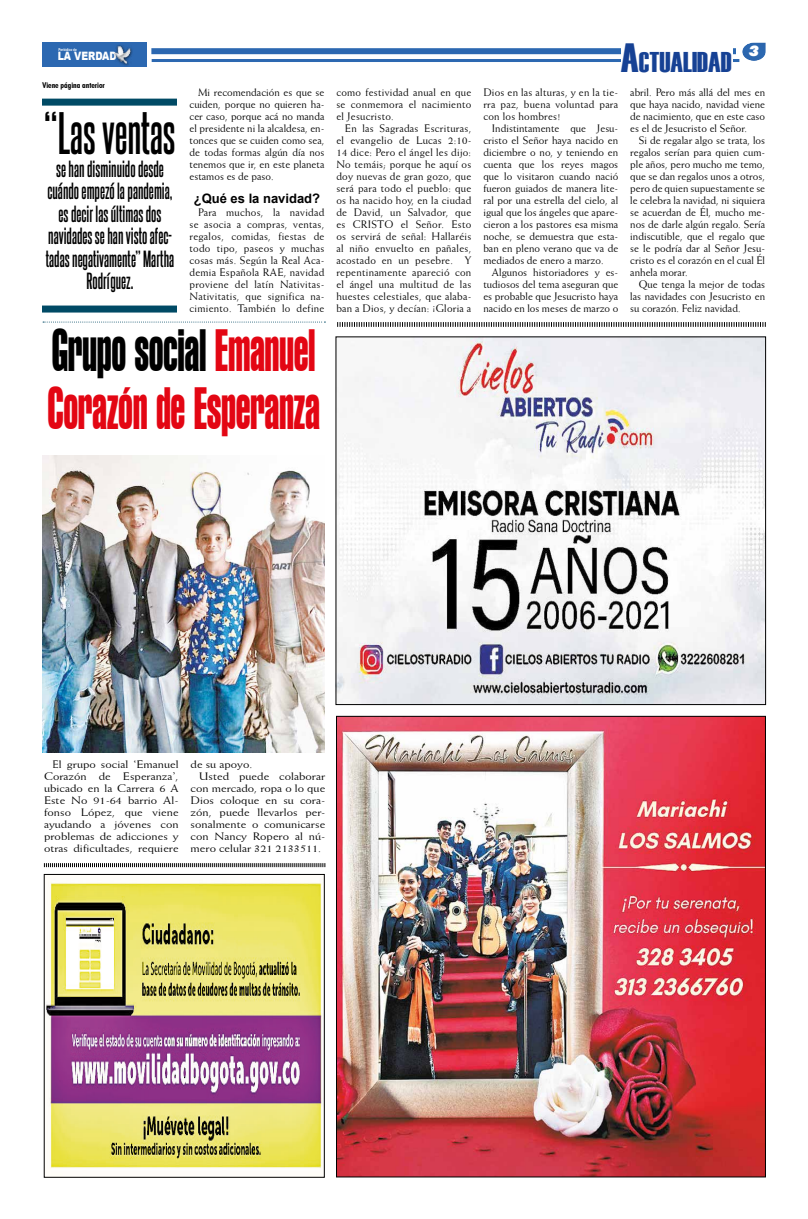
<style>
.page{position:relative;width:808px;height:1219px;background:#fff}
.page>*{position:absolute;margin:0;border:0;box-sizing:border-box;transform-origin:0 0}
.t1{font:58.1px/58.1px "Swiss 911 BT Extra Compressed";letter-spacing:-.01em;color:#e30613;scale:.76 1}
.t2{font:700 51.6px "Steelfish Rg";letter-spacing:-.005em;color:#000;scale:.89 1}
.t3{font:28.5px "Haettenschweiler";color:#164194}
.t4{font:700 20.2px/22.4px "Steelfish Rg";color:#000;text-align:center;scale:.89 1}
.t5{font:italic 900 15px "Futura BT";color:#fff}
.t6{font:700 13px "Arial";color:#000}
.t7{font:11.6px "Arial MT Black";color:#fff;scale:.8 1}
.t8{font:11px/12px "Weiss BT";color:#000;text-align:justify}
.t9{font:11px "Weiss BT";color:#000;scale:1.14 1}
.t10{font:700 condensed 8px "Futura BT";color:#000}
.t11{font:700 3.9px "Arial";color:#fff;scale:.79 1}
.s1{color:#000}
.s2{font-size:40.8px}
</style>
<div class="page">
<div style="left:741px;top:42px;width:25px;height:21px;background:#000;opacity:.5"></div>
<div style="left:151px;top:48px;width:585px;height:6px;background:#2c68b1"></div>
<hr style="left:152px;top:59px;width:587px;height:3px;background:#2c68b1">
<div style="left:43px;top:43px;width:104px;height:24px;background:#2c68b1"></div>
<div style="left:113px;top:44px;width:21px;height:23px;background:#000;opacity:.75"></div>
<img style="left:114px;top:46px;width:18px;height:18px">
<div style="left:42px;top:99px;width:135px;height:7px;background:#004a65"></div>
<div style="left:42px;top:306px;width:135px;height:7px;background:#004a65"></div>
<div style="left:621px;top:37px;width:112px;height:39px;background:#fff"></div>
<svg style="left:44px;top:863px;width:281px;height:4px"></svg>
<svg style="left:337px;top:322px;width:429px;height:5px"></svg>
<img style="left:46px;top:882px;width:276px;height:287px">
<img style="left:337px;top:338px;width:427px;height:365px">
<div style="left:335px;top:336px;width:431px;height:369px;border:1px solid #000"></div>
<img style="left:43px;top:455px;width:281px;height:297px">
<img style="left:338px;top:718px;width:426px;height:457px">
<svg style="left:43px;top:322px;width:282px;height:1px"></svg>
<p class="t11" style="left:58px;top:47px;width:25px">Periódico de</p>
<p class="t7" style="left:58px;top:49px;width:75px">LA VERDAD</p>
<p class="t10" style="left:43px;top:81px;width:64px">Viene página anterior</p>
<p class="t8" style="left:189px;top:86px;width:136px;text-indent:9px">Mi recomendación es que se cuiden, porque no quieren ha&shy;cer caso, porque acá no manda el presidente ni la alcaldesa, en&shy;tonces que se cuiden como sea, de todas formas algún día nos tenemos que ir, en este planeta estamos es de paso.</p>
<p class="t6" style="left:194px;top:189px;width:128px">¿Qué es la navidad?</p>
<p class="t8" style="left:189px;top:206px;width:136px;text-indent:9px">Para muchos, la navidad se asocia a compras, ventas, regalos, comidas, fiestas de todo tipo, paseos y muchas cosas más. Según la Real Aca&shy;demia Española RAE, navidad proviene del latín Nativitas-Nativitatis, que significa na&shy;cimiento. También lo define</p>
<h2 class="t2" style="left:44px;top:96px;width:149px">“Las ventas</h2>
<h3 class="t4" style="left:46px;top:156px;width:146px">se han disminuido desde cuándo empezó la pandemia, es decir las últimas dos navidades se han visto afec&shy;tadas negativamente” Martha<br>Rodríguez.</h3>
<h1 class="t1" style="left:48px;top:322px;width:360px"><span class="s1">Grupo social</span> Emanuel<br>Corazón de Esperanza</h1>
<p class="t8" style="left:336px;top:86px;width:136px">como festividad anual en que se conmemora el nacimiento el Jesucristo.</p>
<p class="t8" style="left:336px;top:122px;width:136px;text-indent:9px">En las Sagradas Escrituras, el evangelio de Lucas 2:10- 14 dice: Pero el ángel les dijo:<br>No temáis; porque he aquí os doy nuevas de gran gozo, que será para todo el pueblo: que os ha nacido hoy, en la ciudad de David, un Salvador, que es CRISTO el Señor. Esto os servirá de señal: Hallaréis al niño envuelto en pañales, acostado en un pesebre. Y repentinamente apareció con el ángel una multitud de las huestes celestiales, que alaba&shy;ban a Dios, y decían: ¡Gloria a</p>
<h3 class="t3" style="left:621px;top:43px;width:112px"><span class="s2">A</span>CTUALIDAD</h3>
<h3 class="t5" style="left:749px;top:42px;width:12px">3</h3>
<p class="t8" style="left:483px;top:86px;width:136px">Dios en las alturas, y en la tie&shy;rra paz, buena voluntad para con los hombres!</p>
<p class="t8" style="left:483px;top:122px;width:136px;text-indent:9px">Indistintamente que Jesu&shy;cristo el Señor haya nacido en diciembre o no, y teniendo en cuenta que los reyes magos que lo visitaron cuando nació fueron guiados de manera lite&shy;ral por una estrella del cielo, al igual que los ángeles que apare&shy;cieron a los pastores esa misma noche, se demuestra que esta&shy;ban en pleno verano que va de mediados de enero a marzo.</p>
<p class="t8" style="left:483px;top:266px;width:136px;text-indent:9px">Algunos historiadores y es&shy;tudiosos del tema aseguran que es probable que Jesucristo haya nacido en los meses de marzo o</p>
<p class="t8" style="left:630px;top:86px;width:136px">abril. Pero más allá del mes en que haya nacido, navidad viene de nacimiento, que en este caso es el de Jesucristo el Señor.</p>
<p class="t8" style="left:630px;top:134px;width:136px;text-indent:9px">Si de regalar algo se trata, los regalos serían para quien cum&shy;ple años, pero mucho me temo, que se dan regalos unos a otros, pero de quien supuestamente se le celebra la navidad, ni siquiera se acuerdan de Él, mucho me&shy;nos de darle algún regalo. Sería indiscutible, que el regalo que se le podría dar al Señor Jesu&shy;cristo es el corazón en el cual Él anhela morar.</p>
<p class="t8" style="left:630px;top:278px;width:136px;text-indent:9px">Que tenga la mejor de todas las navidades con Jesucristo en su corazón. Feliz navidad.</p>
<p class="t8" style="left:44px;top:758px;width:136px;text-indent:9px">El grupo social ‘Emanuel Corazón de Esperanza’, ubicado en la Carrera 6 A Este No 91-64 barrio Al&shy;fonso López, que viene ayudando a jóvenes con problemas de adicciones y otras dificultades, requiere</p>
<p class="t9" style="left:191px;top:757px;width:56px">de su apoyo.</p>
<p class="t9" style="left:199px;top:769px;width:112px">Usted puede colaborar</p>
<p class="t9" style="left:191px;top:781px;width:120px">con mercado, ropa o lo que</p>
<p class="t9" style="left:191px;top:793px;width:120px">Dios coloque en su cora-</p>
<p class="t9" style="left:191px;top:805px;width:120px">zón, puede llevarlos per-</p>
<p class="t9" style="left:191px;top:817px;width:120px">sonalmente o comunicarse</p>
<p class="t9" style="left:191px;top:829px;width:120px">con Nancy Ropero al nú-</p>
<p class="t9" style="left:191px;top:841px;width:116px">mero celular 321 2133511.</p>
</div>
